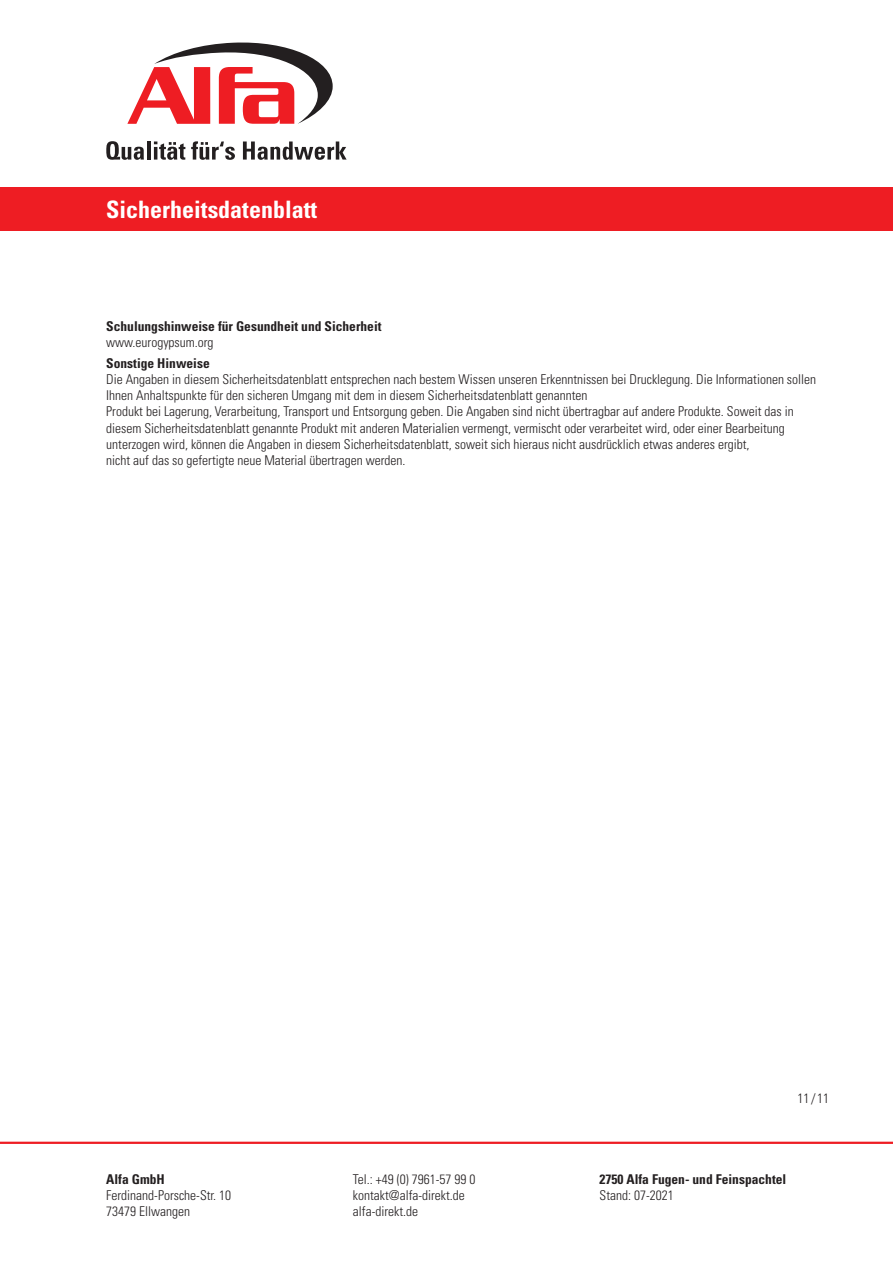
<style>
.page{position:relative;width:893px;height:1263px;background:#fff}
.page>*{position:absolute;margin:0;border:0;box-sizing:border-box;transform-origin:0 0}
.t1{font:700 condensed 24px "Univers LT Std";color:#fff}
.fließtext{font:300 condensed 13.5px/16.2px "Univers LT Std";color:#231f20}
.h4_zwischenueberschr{font:700 condensed 13.5px "Univers LT Std";color:#231f20}
</style>
<div class="page">
<hr style="left:0;top:1142px;width:893px;height:2px;background:#ee1d23">
<div style="left:0;top:187px;width:893px;height:44px;background:#ee1d23"></div>
<svg style="left:106px;top:141px;width:38px;height:19px"></svg>
<hr style="left:147px;top:141px;width:3px;height:19px;background:#231f20">
<svg style="left:154px;top:141px;width:31px;height:19px"></svg>
<svg style="left:191px;top:141px;width:44px;height:19px"></svg>
<svg style="left:243px;top:141px;width:104px;height:19px"></svg>
<svg style="left:127px;top:42px;width:206px;height:82px"></svg>
<h1 class="t1" style="left:106px;top:195px;width:212px">Sicherheitsdatenblatt</h1>
<p class="h4_zwischenueberschr" style="left:106px;top:318px;width:277px">Schulungshinweise für Gesundheit und Sicherheit</p>
<p class="fließtext" style="left:106px;top:334px;width:109px">www.eurogypsum.org</p>
<p class="h4_zwischenueberschr" style="left:106px;top:355px;width:105px">Sonstige Hinweise</p>
<p class="fließtext" style="left:106px;top:371px;width:711px">Die Angaben in diesem Sicherheitsdatenblatt entsprechen nach bestem Wissen unseren Erkenntnissen bei Drucklegung. Die Informationen sollen Ihnen Anhaltspunkte für den sicheren Umgang mit dem in diesem Sicherheitsdatenblatt genannten<br>Produkt bei Lagerung, Verarbeitung, Transport und Entsorgung geben. Die Angaben sind nicht übertragbar auf andere Produkte. Soweit das in diesem Sicherheitsdatenblatt genannte Produkt mit anderen Materialien vermengt, vermischt oder verarbeitet wird, oder einer Bearbeitung unterzogen wird, können die Angaben in diesem Sicherheitsdatenblatt, soweit sich hieraus nicht ausdrücklich etwas anderes ergibt,<br>nicht auf das so gefertigte neue Material übertragen werden.</p>
<p class="h4_zwischenueberschr" style="left:106px;top:1171px;width:60px">Alfa GmbH</p>
<p class="fließtext" style="left:106px;top:1187px;width:126px">Ferdinand-Porsche-Str. 10<br>73479 Ellwangen</p>
<p class="fließtext" style="left:797px;top:1090px;width:33px">11/11</p>
<p class="fließtext" style="left:353px;top:1171px;width:124px">Tel.: +49 (0) 7961-57 99 0 kontakt@alfa-direkt.de alfa-direkt.de</p>
<p class="h4_zwischenueberschr" style="left:600px;top:1171px;width:188px">2750 Alfa Fugen- und Feinspachtel</p>
<p class="fließtext" style="left:600px;top:1187px;width:76px">Stand: 07-2021</p>
</div>
